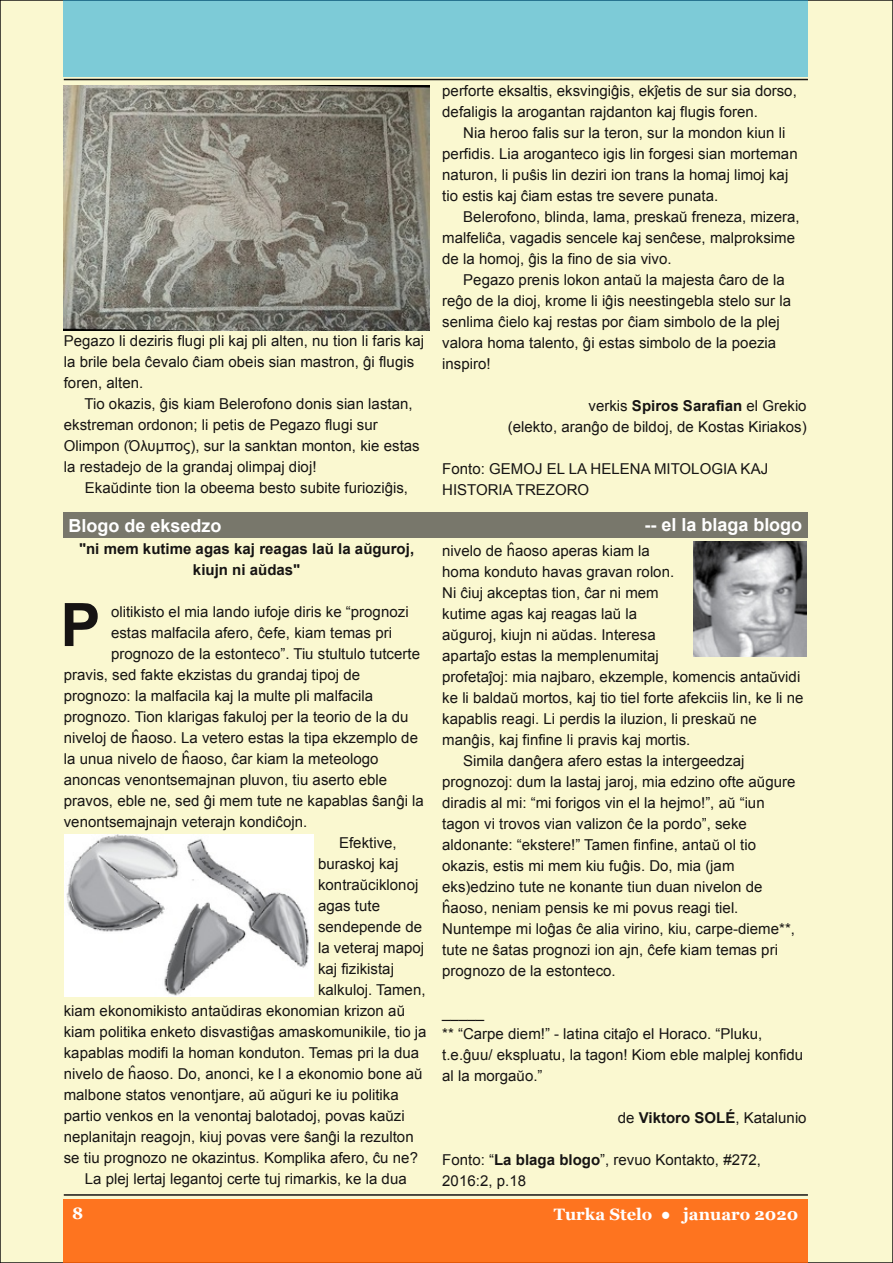
<style>
.page{position:relative;width:893px;height:1263px;background:#faf8d0}
.page>*{position:absolute;margin:0;border:0;box-sizing:border-box;transform-origin:0 0}
.t1{font:700 60px "Arial";color:#161413}
.t2{font:700 18px "Arial";color:#fff}
.t3{font:700 16.5px "Georgia";color:#fff}
.t4{font:15px/21px "Arial";letter-spacing:.005em;color:#161413}
.t5{font:700 15px/21px "Arial";letter-spacing:.005em;color:#161413;text-align:center}
.s1{font-weight:700}
</style>
<div class="page">
<div style="left:64px;top:1199px;width:744px;height:64px;background:#fe741f"></div>
<hr style="left:64px;top:1194px;width:744px;height:2px;background:#161413">
<div style="left:64px;top:0;width:744px;height:77px;background:#7dcbd7"></div>
<hr style="left:64px;top:79px;width:744px;height:1px;background:#161413">
<img style="left:64px;top:85px;width:365px;height:246px">
<div style="left:64px;top:512px;width:744px;height:26px;background:#78776b"></div>
<img style="left:693px;top:542px;width:114px;height:115px">
<img style="left:64px;top:835px;width:249px;height:162px">
<p class="t4" style="left:64px;top:331px;width:362px">Pegazo li deziris flugi pli kaj pli alten, nu tion li faris kaj la brile bela ĉevalo ĉiam obeis sian mastron, ĝi flugis foren, alten.</p>
<p class="t4" style="left:64px;top:394px;width:357px;text-indent:21px">Tio okazis, ĝis kiam Belerofono donis sian lastan, ekstreman ordonon; li petis de Pegazo flugi sur Olimpon (Όλυμπος), sur la sanktan monton, kie estas la restadejo de la grandaj olimpaj dioj!</p>
<p class="t4" style="left:85px;top:478px;width:325px">Ekaŭdinte tion la obeema besto subite furioziĝis,</p>
<p class="t4" style="left:442px;top:80px;width:356px">perforte eksaltis, eksvingiĝis, ekĵetis de sur sia dorso, defaligis la arogantan rajdanton kaj flugis foren.</p>
<p class="t4" style="left:442px;top:122px;width:357px;text-indent:21px">Nia heroo falis sur la teron, sur la mondon kiun li perfidis. Lia aroganteco igis lin forgesi sian morteman naturon, li puŝis lin deziri ion trans la homaj limoj kaj tio estis kaj ĉiam estas tre severe punata.</p>
<p class="t4" style="left:442px;top:206px;width:359px;text-indent:21px">Belerofono, blinda, lama, preskaŭ freneza, mizera, malfeliĉa, vagadis sencele kaj senĉese, malproksime de la homoj, ĝis la fino de sia vivo.</p>
<p class="t4" style="left:442px;top:269px;width:350px;text-indent:21px">Pegazo prenis lokon antaŭ la majesta ĉaro de la reĝo de la dioj, krome li iĝis neestingebla stelo sur la senlima ĉielo kaj restas por ĉiam simbolo de la plej valora homa talento, ĝi estas simbolo de la poezia inspiro!</p>
<p class="t4" style="left:508px;top:395px;width:300px;text-align:right">verkis <span class="s1">Spiros Sarafian</span> el Grekio<br>(elekto, aranĝo de bildoj, de Kostas Kiriakos)</p>
<p class="t4" style="left:442px;top:458px;width:327px">Fonto: GEMOJ EL LA HELENA MITOLOGIA KAJ<br>HISTORIA TREZORO</p>
<p class="t2" style="left:69px;top:516px;width:154px">Blogo de eksedzo</p>
<p class="t2" style="left:645px;top:514px;width:159px">-- el la blaga blogo</p>
<p class="t5" style="left:79px;top:538px;width:337px">"ni mem kutime agas kaj reagas laŭ la aŭguroj, kiujn ni aŭdas"</p>
<p class="t4" style="left:111px;top:601px;width:299px">olitikisto el mia lando iufoje diris ke “prognozi</p>
<p class="t4" style="left:111px;top:622px;width:282px">estas malfacila afero, ĉefe, kiam temas pri</p>
<p class="t4" style="left:111px;top:643px;width:310px">prognozo de la estonteco”. Tiu stultulo tutcerte</p>
<p class="t4" style="left:64px;top:664px;width:298px">pravis, sed fakte ekzistas du grandaj tipoj de</p>
<p class="t4" style="left:64px;top:685px;width:311px">prognozo: la malfacila kaj la multe pli malfacila</p>
<p class="t4" style="left:64px;top:706px;width:346px">prognozo. Tion klarigas fakuloj per la teorio de la du</p>
<p class="t4" style="left:64px;top:727px;width:356px">niveloj de ĥaoso. La vetero estas la tipa ekzemplo de</p>
<p class="t4" style="left:64px;top:748px;width:316px">la unua nivelo de ĥaoso, ĉar kiam la meteologo</p>
<p class="t4" style="left:64px;top:769px;width:325px">anoncas venontsemajnan pluvon, tiu aserto eble</p>
<p class="t4" style="left:64px;top:790px;width:362px">pravos, eble ne, sed ĝi mem tute ne kapablas ŝanĝi la</p>
<p class="t4" style="left:64px;top:811px;width:245px">venontsemajnajn veterajn kondiĉojn.</p>
<p class="t4" style="left:339px;top:832px;width:59px">Efektive,</p>
<p class="t4" style="left:318px;top:853px;width:82px">buraskoj kaj</p>
<p class="t4" style="left:318px;top:874px;width:102px">kontraŭciklonoj</p>
<p class="t4" style="left:318px;top:895px;width:64px">agas tute</p>
<p class="t4" style="left:318px;top:916px;width:106px">sendepende de</p>
<p class="t4" style="left:318px;top:937px;width:108px">la veteraj mapoj</p>
<p class="t4" style="left:318px;top:958px;width:77px">kaj fizikistaj</p>
<p class="t4" style="left:318px;top:979px;width:109px">kalkuloj. Tamen,</p>
<p class="t4" style="left:64px;top:1000px;width:343px">kiam ekonomikisto antaŭdiras ekonomian krizon aŭ</p>
<p class="t4" style="left:64px;top:1021px;width:364px">kiam politika enketo disvastiĝas amaskomunikile, tio ja</p>
<p class="t4" style="left:64px;top:1042px;width:357px">kapablas modifi la homan konduton. Temas pri la dua</p>
<p class="t4" style="left:64px;top:1063px;width:360px">nivelo de ĥaoso. Do, anonci, ke l a ekonomio bone aŭ</p>
<p class="t4" style="left:64px;top:1084px;width:336px">malbone statos venontjare, aŭ aŭguri ke iu politika</p>
<p class="t4" style="left:64px;top:1105px;width:342px">partio venkos en la venontaj balotadoj, povas kaŭzi</p>
<p class="t4" style="left:64px;top:1126px;width:351px">neplanitajn reagojn, kiuj povas vere ŝanĝi la rezulton</p>
<p class="t4" style="left:64px;top:1147px;width:356px">se tiu prognozo ne okazintus. Komplika afero, ĉu ne?</p>
<p class="t4" style="left:85px;top:1168px;width:323px">La plej lertaj legantoj certe tuj rimarkis, ke la dua</p>
<p class="t4" style="left:442px;top:541px;width:209px">nivelo de ĥaoso aperas kiam la</p>
<p class="t4" style="left:442px;top:562px;width:234px">homa konduto havas gravan rolon.</p>
<p class="t4" style="left:442px;top:583px;width:218px">Ni ĉiuj akceptas tion, ĉar ni mem</p>
<p class="t4" style="left:442px;top:604px;width:196px">kutime agas kaj reagas laŭ la</p>
<p class="t4" style="left:442px;top:625px;width:215px">aŭguroj, kiujn ni aŭdas. Interesa</p>
<p class="t4" style="left:442px;top:646px;width:218px">apartaĵo estas la memplenumitaj</p>
<p class="t4" style="left:442px;top:667px;width:360px">profetaĵoj: mia najbaro, ekzemple, komencis antaŭvidi</p>
<p class="t4" style="left:442px;top:688px;width:363px">ke li baldaŭ mortos, kaj tio tiel forte afekciis lin, ke li ne</p>
<p class="t4" style="left:442px;top:709px;width:316px">kapablis reagi. Li perdis la iluzion, li preskaŭ ne</p>
<p class="t4" style="left:442px;top:730px;width:250px">manĝis, kaj finfine li pravis kaj mortis.</p>
<p class="t4" style="left:463px;top:751px;width:283px">Simila danĝera afero estas la intergeedzaj</p>
<p class="t4" style="left:442px;top:772px;width:355px">prognozoj: dum la lastaj jaroj, mia edzino ofte aŭgure</p>
<p class="t4" style="left:442px;top:793px;width:324px">diradis al mi: “mi forigos vin el la hejmo!”, aŭ “iun</p>
<p class="t4" style="left:442px;top:814px;width:306px">tagon vi trovos vian valizon ĉe la pordo”, seke</p>
<p class="t4" style="left:442px;top:835px;width:315px">aldonante: “ekstere!” Tamen finfine, antaŭ ol tio</p>
<p class="t4" style="left:442px;top:856px;width:294px">okazis, estis mi mem kiu fuĝis. Do, mia (jam</p>
<p class="t4" style="left:442px;top:877px;width:322px">eks)edzino tute ne konante tiun duan nivelon de</p>
<p class="t4" style="left:442px;top:898px;width:298px">ĥaoso, neniam pensis ke mi povus reagi tiel.</p>
<p class="t4" style="left:442px;top:919px;width:354px">Nuntempe mi loĝas ĉe alia virino, kiu, carpe-dieme**,</p>
<p class="t4" style="left:442px;top:940px;width:337px">tute ne ŝatas prognozi ion ajn, ĉefe kiam temas pri</p>
<p class="t4" style="left:442px;top:961px;width:175px">prognozo de la estonteco.</p>
<h1 class="t1" style="left:60px;top:592px;width:41px">P</h1>
<p class="t4" style="left:442px;top:1003px;width:362px">_____<br>** “Carpe diem!” - latina citaĵo el Horaco. “Pluku, t.e.ĝuu/ ekspluatu, la tagon! Kiom eble malplej konfidu al la morgaŭo.”</p>
<p class="t4" style="left:618px;top:1108px;width:190px">de <span class="s1">Viktoro SOLÉ</span>, Katalunio</p>
<p class="t4" style="left:442px;top:1150px;width:320px">Fonto: “<span class="s1">La blaga blogo</span>”, revuo Kontakto, #272,<br>2016:2, p.18</p>
<p class="t3" style="left:72px;top:1204px;width:13px">8</p>
<p class="t3" style="left:554px;top:1204px;width:246px">Turka Stelo ● januaro 2020</p>
</div>
